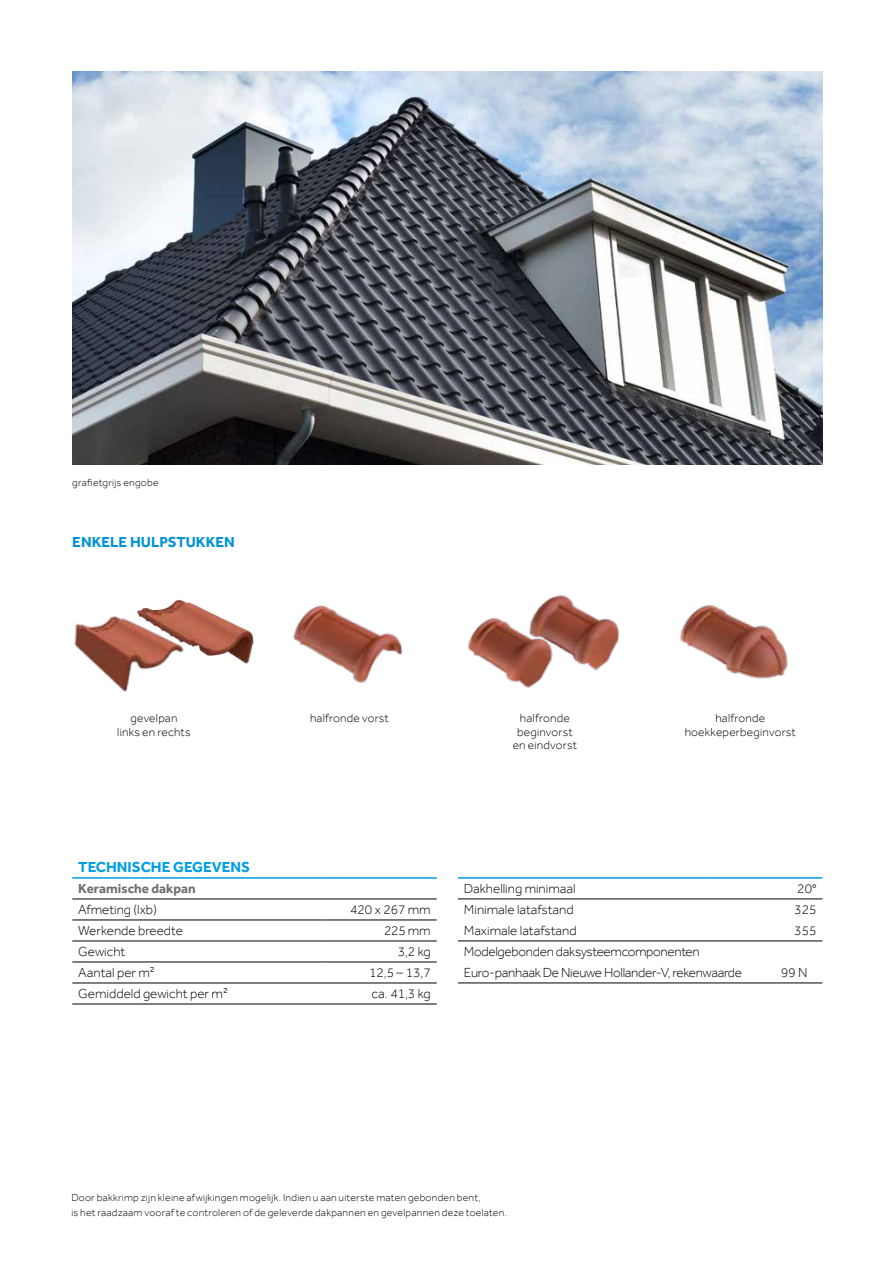
<style>
.page{position:relative;width:893px;height:1263px;background:#fff}
.page>*{position:absolute;margin:0;border:0;box-sizing:border-box;transform-origin:0 0}
.t1{font:700 15px "Effra";color:#009fe3}
.t2{font:700 15px "Effra";color:#0093d7}
.t3{font:300 13.5px "Effra";color:#000}
.t4{font:300 13.5px/21px "Effra";letter-spacing:-.02em;color:#000}
.t5{font:700 13.5px "Effra";color:#706f6f}
.t6{font:300 12px/13.5px "Effra";letter-spacing:.02em;color:#000;text-align:center}
.t7{font:300 10.5px/15px "Effra";letter-spacing:.02em;color:#000}
</style>
<div class="page">
<img style="left:72px;top:71px;width:750px;height:394px">
<img style="left:74px;top:599px;width:107px;height:93px">
<img style="left:137px;top:600px;width:117px;height:64px">
<img style="left:548px;top:595px;width:72px;height:76px">
<img style="left:467px;top:599px;width:107px;height:89px">
<img style="left:293px;top:605px;width:110px;height:78px">
<img style="left:680px;top:604px;width:108px;height:75px">
<hr style="left:72px;top:877px;width:251px;height:2px;background:#009fe3">
<hr style="left:323px;top:877px;width:114px;height:2px;background:#009fe3">
<hr style="left:72px;top:899px;width:251px;height:1px;background:#000">
<hr style="left:323px;top:899px;width:114px;height:1px;background:#000">
<hr style="left:72px;top:920px;width:251px;height:1px;background:#000">
<hr style="left:323px;top:920px;width:114px;height:1px;background:#000">
<hr style="left:72px;top:941px;width:251px;height:1px;background:#000">
<hr style="left:323px;top:941px;width:114px;height:1px;background:#000">
<hr style="left:72px;top:962px;width:251px;height:1px;background:#000">
<hr style="left:323px;top:962px;width:114px;height:1px;background:#000">
<hr style="left:72px;top:983px;width:251px;height:1px;background:#000">
<hr style="left:323px;top:983px;width:114px;height:1px;background:#000">
<hr style="left:72px;top:1004px;width:251px;height:1px;background:#000">
<hr style="left:323px;top:1004px;width:114px;height:1px;background:#000">
<hr style="left:458px;top:941px;width:251px;height:1px;background:#000">
<hr style="left:709px;top:941px;width:113px;height:1px;background:#000">
<hr style="left:458px;top:983px;width:251px;height:1px;background:#000">
<hr style="left:709px;top:983px;width:113px;height:1px;background:#000">
<hr style="left:458px;top:899px;width:251px;height:1px;background:#000">
<hr style="left:709px;top:899px;width:113px;height:1px;background:#000">
<hr style="left:458px;top:877px;width:251px;height:2px;background:#009fe3">
<hr style="left:709px;top:877px;width:113px;height:2px;background:#009fe3">
<p class="t7" style="left:72px;top:475px;width:88px">grafietgrijs engobe</p>
<h1 class="t2" style="left:72px;top:532px;width:164px">ENKELE HULPSTUKKEN</h1>
<p class="t6" style="left:117px;top:711px;width:75px">gevelpan<br>links en rechts</p>
<p class="t6" style="left:310px;top:711px;width:80px">halfronde vorst</p>
<p class="t6" style="left:513px;top:711px;width:66px">halfronde beginvorst en eindvorst</p>
<p class="t6" style="left:685px;top:711px;width:113px">halfronde hoekkeperbeginvorst</p>
<h1 class="t1" style="left:78px;top:858px;width:173px">TECHNISCHE GEGEVENS</h1>
<p class="t5" style="left:78px;top:880px;width:119px">Keramische dakpan</p>
<p class="t3" style="left:78px;top:901px;width:80px">Afmeting (lxb)</p>
<p class="t3" style="left:350px;top:901px;width:82px">420 x 267 mm</p>
<p class="t3" style="left:78px;top:922px;width:106px">Werkende breedte</p>
<p class="t3" style="left:384px;top:922px;width:48px">225 mm</p>
<p class="t3" style="left:78px;top:943px;width:49px">Gewicht</p>
<p class="t3" style="left:398px;top:943px;width:35px">3,2 kg</p>
<p class="t3" style="left:78px;top:964px;width:78px">Aantal per m²</p>
<p class="t3" style="left:369px;top:964px;width:63px">12,5 – 13,7</p>
<p class="t3" style="left:78px;top:985px;width:151px">Gemiddeld gewicht per m²</p>
<p class="t3" style="left:372px;top:985px;width:61px">ca. 41,3 kg</p>
<p class="t3" style="left:464px;top:880px;width:113px">Dakhelling minimaal</p>
<p class="t3" style="left:797px;top:880px;width:21px">20°</p>
<p class="t3" style="left:464px;top:901px;width:111px">Minimale latafstand</p>
<p class="t3" style="left:794px;top:901px;width:24px">325</p>
<p class="t3" style="left:464px;top:922px;width:114px">Maximale latafstand</p>
<p class="t3" style="left:794px;top:922px;width:24px">355</p>
<p class="t4" style="left:464px;top:941px;width:280px">Modelgebonden daksysteemcomponenten<br>Euro-panhaak De Nieuwe Hollander-V, rekenwaarde</p>
<p class="t3" style="left:781px;top:964px;width:28px">99 N</p>
<p class="t7" style="left:71px;top:1190px;width:437px">Door bakkrimp zijn kleine afwijkingen mogelijk. Indien u aan uiterste maten gebonden bent,<br>is het raadzaam vooraf te controleren of de geleverde dakpannen en gevelpannen deze toelaten.</p>
</div>
